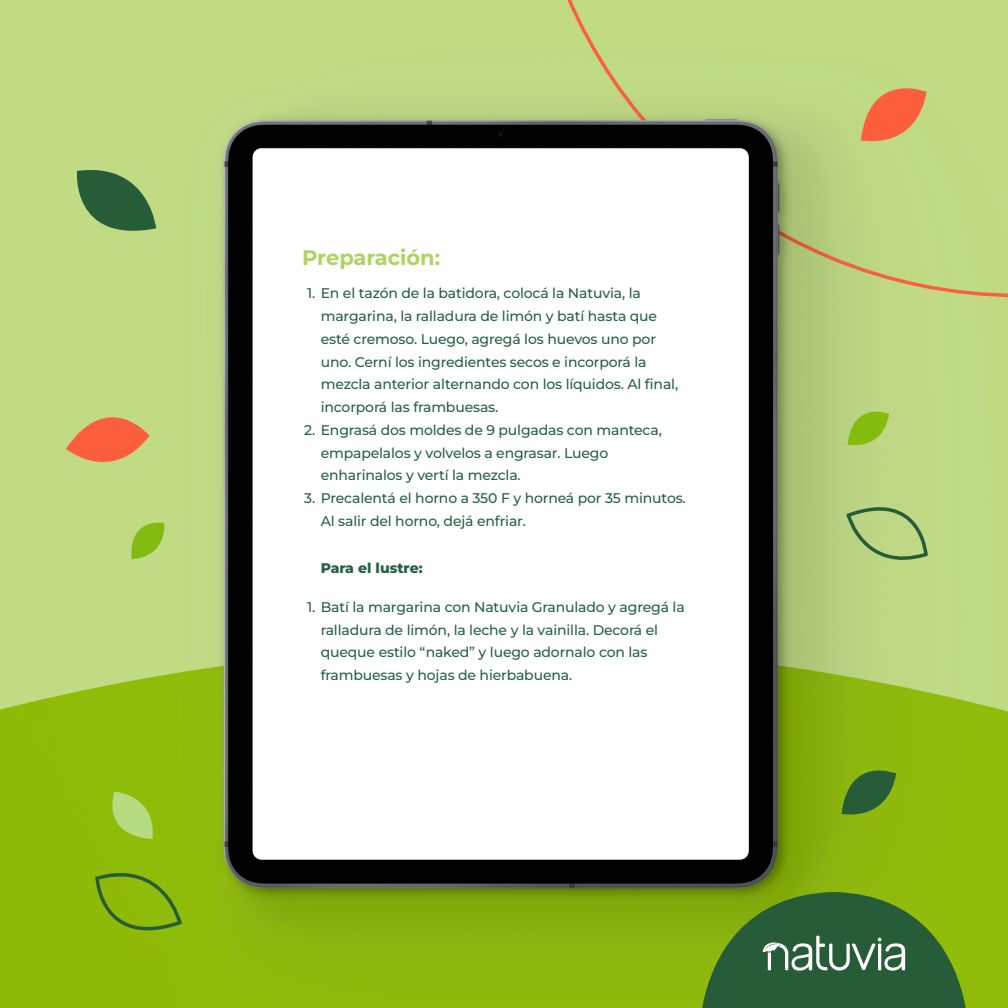
<style>
.page{position:relative;width:1008px;height:1008px;background:#fff}
.page>*{position:absolute;margin:0;border:0;box-sizing:border-box;transform-origin:0 0}
.t1{font:700 21px "Montserrat";color:#add461}
.t2{font:500 14px/22.8px "Montserrat";letter-spacing:-.01em;color:#256242}
.t3{font:800 14px "Montserrat";color:#256242}
</style>
<div class="page">
<img style="left:0;top:0;width:1008px;height:1008px">
<svg style="left:696px;top:892px;width:276px;height:116px;background:#4a7a34"></svg>
<svg style="left:66px;top:387px;width:84px;height:99px;background:#d2b56e"></svg>
<svg style="left:128px;top:516px;width:37px;height:43px;background:#a0c948"></svg>
<svg style="left:71px;top:161px;width:85px;height:84px;background:#789f61"></svg>
<svg style="left:93px;top:860px;width:90px;height:89px;background:#85b10d"></svg>
<svg style="left:99px;top:792px;width:60px;height:47px;background:#a0c93f"></svg>
<svg style="left:861px;top:68px;width:66px;height:84px;background:#d9a666"></svg>
<svg style="left:848px;top:399px;width:41px;height:53px;background:#a3ca50"></svg>
<svg style="left:842px;top:754px;width:54px;height:69px;background:#619020"></svg>
<svg style="left:845px;top:489px;width:85px;height:84px;background:#aeca7c"></svg>
<h1 class="t1" style="left:302px;top:243px;width:140px">Preparación:</h1>
<p class="t2" style="left:321px;top:282px;width:359px;text-indent:-14px">1. En el tazón de la batidora, colocá la Natuvia, la margarina, la ralladura de limón y batí hasta que esté cremoso. Luego, agregá los huevos uno por uno. Cerní los ingredientes secos e incorporá la mezcla anterior alternando con los líquidos. Al final, incorporá las frambuesas.</p>
<p class="t2" style="left:321px;top:418px;width:343px;text-indent:-16px">2. Engrasá dos moldes de 9 pulgadas con manteca, empapelalos y volvelos a engrasar. Luego enharinalos y vertí la mezcla.</p>
<p class="t2" style="left:321px;top:487px;width:367px;text-indent:-16px">3. Precalentá el horno a 350 F y horneá por 35 minutos.<br>Al salir del horno, dejá enfriar.</p>
<p class="t3" style="left:321px;top:559px;width:103px">Para el lustre:</p>
<p class="t2" style="left:321px;top:595px;width:366px;text-indent:-14px">1. Batí la margarina con Natuvia Granulado y agregá la ralladura de limón, la leche y la vainilla. Decorá el queque estilo “naked” y luego adornalo con las frambuesas y hojas de hierbabuena.</p>
</div>
